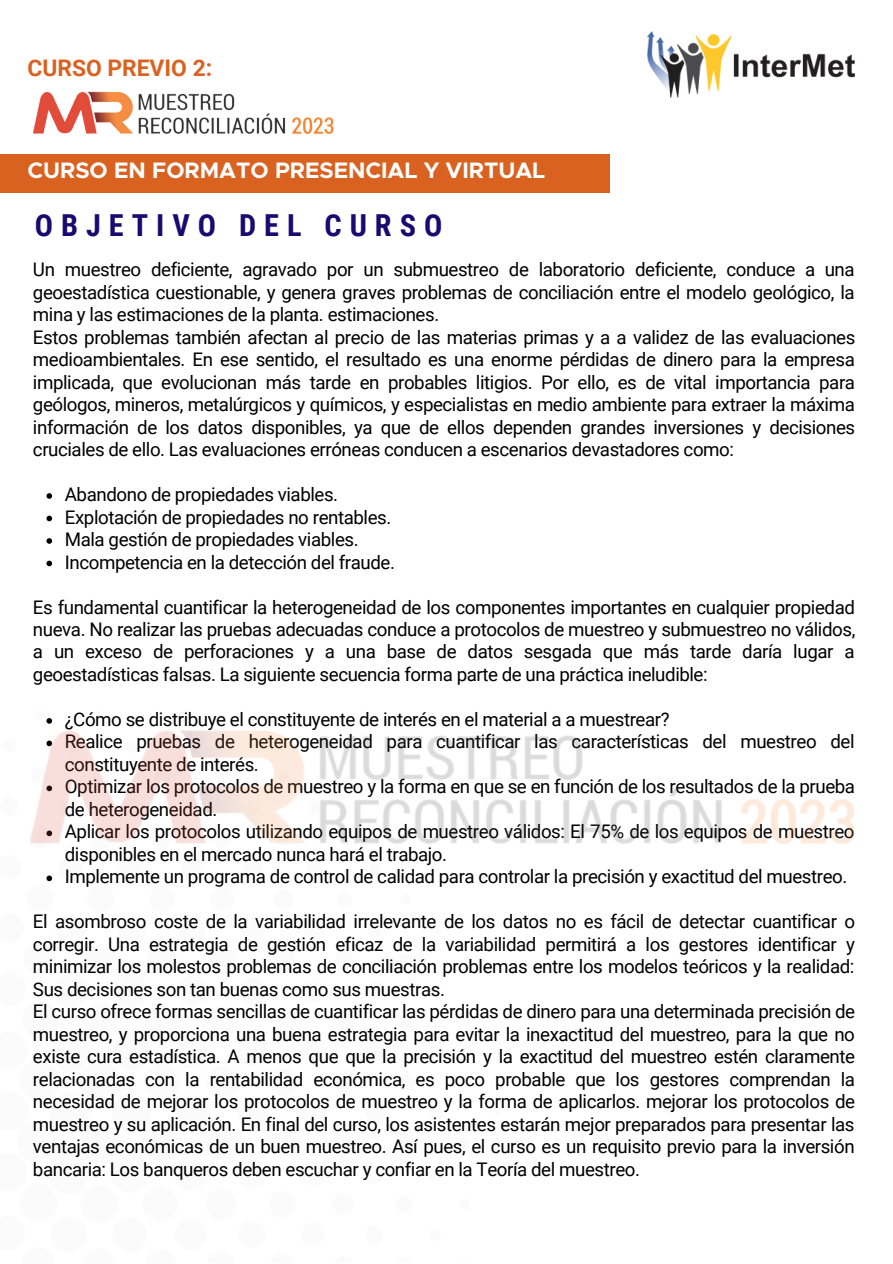
<style>
.page{position:relative;width:893px;height:1264px;background:#fff}
.page>*{position:absolute;margin:0;border:0;box-sizing:border-box;transform-origin:0 0}
.t1{font:700 30.3px "Roboto Condensed";letter-spacing:.265em;color:#1a0970}
.t2{font:700 22.8px "Roboto";color:#da6220}
.t3{font:700 22.5px "Metropolis";color:#fff}
.t4{font:18.75px/22.5px "Roboto";letter-spacing:-.02em;color:#000;text-align:justify}
</style>
<div class="page">
<svg style="left:46px;top:493px;width:6px;height:6px"></svg>
<svg style="left:46px;top:515px;width:6px;height:6px"></svg>
<svg style="left:46px;top:538px;width:6px;height:6px"></svg>
<svg style="left:46px;top:560px;width:6px;height:6px"></svg>
<img style="left:647px;top:31px;width:207px;height:66px">
<div style="left:0;top:154px;width:610px;height:38px;background:#da6220"></div>
<img style="left:33px;top:91px;width:301px;height:44px">
<img style="left:30px;top:718px;width:825px;height:163px">
<p class="t2" style="left:28px;top:55px;width:186px">CURSO PREVIO 2:</p>
<p class="t3" style="left:28px;top:160px;width:519px">CURSO EN FORMATO PRESENCIAL Y VIRTUAL</p>
<p class="t1" style="left:35px;top:208px;width:409px">OBJETIVO DEL CURSO</p>
<p class="t4" style="left:33px;top:258px;width:823px">Un muestreo deficiente, agravado por un submuestreo de laboratorio deficiente, conduce a una geoestadística cuestionable, y genera graves problemas de conciliación entre el modelo geológico, la mina y las estimaciones de la planta. estimaciones.</p>
<p class="t4" style="left:33px;top:326px;width:823px">Estos problemas también afectan al precio de las materias primas y a a validez de las evaluaciones medioambientales. En ese sentido, el resultado es una enorme pérdidas de dinero para la empresa implicada, que evolucionan más tarde en probables litigios. Por ello, es de vital importancia para geólogos, mineros, metalúrgicos y químicos, y especialistas en medio ambiente para extraer la máxima información de los datos disponibles, ya que de ellos dependen grandes inversiones y decisiones cruciales de ello. Las evaluaciones erróneas conducen a escenarios devastadores como:</p>
<p class="t4" style="left:65px;top:483px;width:275px">Abandono de propiedades viables.</p>
<p class="t4" style="left:65px;top:506px;width:328px">Explotación de propiedades no rentables.</p>
<p class="t4" style="left:65px;top:528px;width:295px">Mala gestión de propiedades viables.</p>
<p class="t4" style="left:65px;top:551px;width:331px">Incompetencia en la detección del fraude.</p>
<p class="t4" style="left:33px;top:596px;width:823px">Es fundamental cuantificar la heterogeneidad de los componentes importantes en cualquier propiedad nueva. No realizar las pruebas adecuadas conduce a protocolos de muestreo y submuestreo no válidos, a un exceso de perforaciones y a una base de datos sesgada que más tarde daría lugar a geoestadísticas falsas. La siguiente secuencia forma parte de una práctica ineludible:</p>
<p class="t4" style="left:65px;top:708px;width:606px">¿Cómo se distribuye el constituyente de interés en el material a a muestrear?</p>
<p class="t4" style="left:65px;top:730px;width:791px">Realice pruebas de heterogeneidad para cuantificar las características del muestreo del constituyente de interés.</p>
<p class="t4" style="left:65px;top:775px;width:791px">Optimizar los protocolos de muestreo y la forma en que se en función de los resultados de la prueba de heterogeneidad.</p>
<p class="t4" style="left:65px;top:820px;width:791px">Aplicar los protocolos utilizando equipos de muestreo válidos: El 75% de los equipos de muestreo disponibles en el mercado nunca hará el trabajo.</p>
<p class="t4" style="left:65px;top:865px;width:784px">Implemente un programa de control de calidad para controlar la precisión y exactitud del muestreo.</p>
<p class="t4" style="left:33px;top:910px;width:823px">El asombroso coste de la variabilidad irrelevante de los datos no es fácil de detectar cuantificar o corregir. Una estrategia de gestión eficaz de la variabilidad permitirá a los gestores identificar y minimizar los molestos problemas de conciliación problemas entre los modelos teóricos y la realidad:<br>Sus decisiones son tan buenas como sus muestras.</p>
<p class="t4" style="left:33px;top:1000px;width:823px">El curso ofrece formas sencillas de cuantificar las pérdidas de dinero para una determinada precisión de muestreo, y proporciona una buena estrategia para evitar la inexactitud del muestreo, para la que no existe cura estadística. A menos que que la precisión y la exactitud del muestreo estén claramente relacionadas con la rentabilidad económica, es poco probable que los gestores comprendan la necesidad de mejorar los protocolos de muestreo y la forma de aplicarlos. mejorar los protocolos de muestreo y su aplicación. En final del curso, los asistentes estarán mejor preparados para presentar las ventajas económicas de un buen muestreo. Así pues, el curso es un requisito previo para la inversión bancaria: Los banqueros deben escuchar y confiar en la Teoría del muestreo.</p>
</div>
